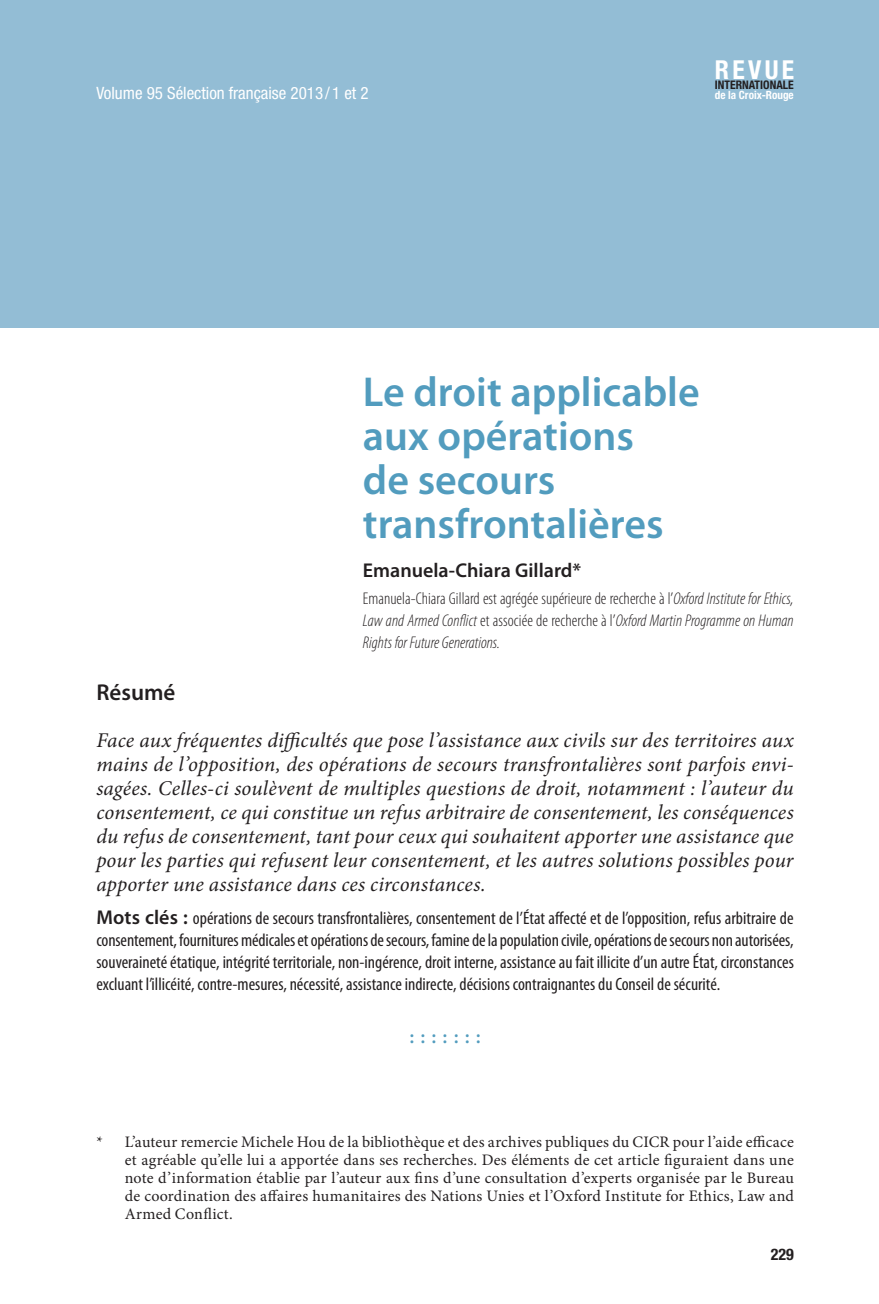
<style>
.page{position:relative;width:879px;height:1304px;background:#fff}
.page>*{position:absolute;margin:0;border:0;box-sizing:border-box;transform-origin:0 0}
.t1{font:600 42px/44px "Myriad Pro";color:#529cbe}
.t2{font:700 condensed 26.2px "Helvetica Neue";letter-spacing:.13em;color:#fff}
.t3{font:600 23px "Myriad Pro";color:#231f20}
.t4{font:italic 21px/24px "Minion Pro";letter-spacing:.005em;color:#231f20;text-align:justify}
.t5{font:600 21px "Minion Pro";color:#529cbe}
.t6{font:600 20px "Myriad Pro";color:#231f20}
.t7{font:condensed 18px/22px "Myriad Pro";color:#231f20;text-align:justify}
.t8{font:italic 300 condensed 17px/22px "Myriad Pro";color:#231f20;text-align:justify}
.t9{font:condensed 17px "Helvetica Neue LT Std";color:#fff}
.t10{font:16px/18px "Minion Pro";letter-spacing:.015em;color:#231f20;text-align:justify}
.t11{font:700 condensed 16px "Helvetica Neue";color:#231f20}
.t12{font:700 condensed 11.8px "Helvetica Neue";color:#231f20}
.t13{font:700 condensed 11.4px "Helvetica Neue";color:#fff}
.s1{font-style:normal}
.s2{font-weight:600;font-stretch:normal;font-size:20px}
</style>
<div class="page">
<div style="left:0;top:0;width:879px;height:328px;background:#93bdd5"></div>
<p class="t9" style="left:96px;top:83px;width:274px">Volume 95 Sélection française 2013 / 1 et 2</p>
<p class="t2" style="left:715px;top:54px;width:81px">REVUE</p>
<p class="t12" style="left:715px;top:78px;width:80px">INTERNATIONALE</p>
<p class="t13" style="left:715px;top:88px;width:80px">de la Croix-Rouge</p>
<h1 class="t1" style="left:363px;top:369px;width:338px">Le droit applicable aux opérations<br>de secours transfrontalières</h1>
<p class="t6" style="left:363px;top:557px;width:220px">Emanuela-Chiara Gillard*</p>
<p class="t8" style="left:363px;top:588px;width:432px"><span class="s1">Emanuela-Chiara Gillard est agrégée supérieure de recherche à l’</span>Oxford Institute for Ethics, Law and Armed Conflict <span class="s1">et associée de recherche à l’</span>Oxford Martin Programme on Human Rights for Future Generations.</p>
<p class="t3" style="left:96px;top:678px;width:81px">Résumé</p>
<p class="t4" style="left:96px;top:728px;width:699px">Face aux fréquentes difficultés que pose l’assistance aux civils sur des territoires aux mains de l’opposition, des opérations de secours transfrontalières sont parfois envi&shy;sagées. Celles-ci soulèvent de multiples questions de droit, notamment : l’auteur du consentement, ce qui constitue un refus arbitraire de consentement, les conséquences du refus de consentement, tant pour ceux qui souhaitent apporter une assistance que pour les parties qui refusent leur consentement, et les autres solutions possibles pour apporter une assistance dans ces circonstances.</p>
<p class="t7" style="left:96px;top:907px;width:699px"><span class="s2">Mots clés :</span> opérations de secours transfrontalières, consentement de l’État affecté et de l’opposition, refus arbitraire de consentement, fournitures médicales et opérations de secours, famine de la population civile, opérations de secours non autorisées, souveraineté étatique, intégrité territoriale, non-ingérence, droit interne, assistance au fait illicite d’un autre État, circonstances excluant l’illicéité, contre-mesures, nécessité, assistance indirecte, décisions contraignantes du Conseil de sécurité.</p>
<p class="t5" style="left:409px;top:1022px;width:73px">:::::::</p>
<p class="t10" style="left:125px;top:1133px;width:671px;text-indent:-28px">* L’auteur remercie Michele Hou de la bibliothèque et des archives publiques du CICR pour l’aide efficace et agréable qu’elle lui a apportée dans ses recherches. Des éléments de cet article figuraient dans une note d’information établie par l’auteur aux fins d’une consultation d’experts organisée par le Bureau de coordination des affaires humanitaires des Nations Unies et l’Oxford Institute for Ethics, Law and Armed Conflict.</p>
<p class="t11" style="left:771px;top:1244px;width:25px">229</p>
</div>
